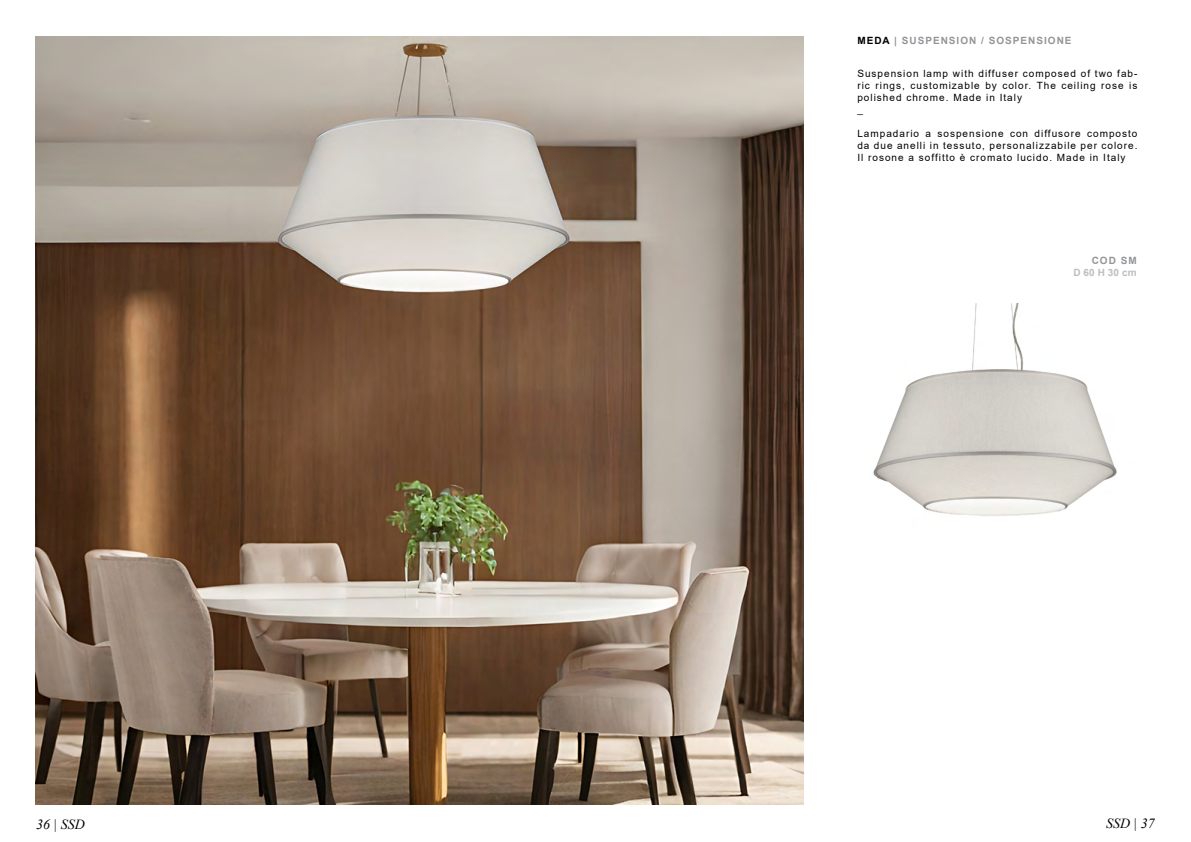
<style>
.page{position:relative;width:1191px;height:842px;background:#fff}
.page>*{position:absolute;margin:0;border:0;box-sizing:border-box;transform-origin:0 0}
.t1{font:italic 14px "Times New Roman";color:#000}
.t2{font:10px/12px "Arial";letter-spacing:.1em;color:#000}
.t3{font:700 10px "Arial";letter-spacing:.1em;color:#939598}
.t4{font:700 10px "Arial";color:#bcbec0}
.s1{color:#000}
</style>
<div class="page">
<img style="left:36px;top:37px;width:768px;height:767px">
<img style="left:873px;top:303px;width:244px;height:213px">
<p class="t3" style="left:857px;top:33px;width:216px"><span class="s1">MEDA</span> | SUSPENSION / SOSPENSIONE</p>
<p class="t2" style="left:857px;top:67px;width:282px">Suspension lamp with diffuser composed of two fab&shy;ric rings, customizable by color. The ceiling rose is polished chrome. Made in Italy<br>_</p>
<p class="t2" style="left:857px;top:127px;width:282px;text-align:justify">Lampadario a sospensione con diffusore composto da due anelli in tessuto, personalizzabile per colore.<br>Il rosone a soffitto è cromato lucido. Made in Italy</p>
<p class="t3" style="left:1091px;top:253px;width:46px">COD SM</p>
<p class="t4" style="left:1073px;top:265px;width:65px">D 60 H 30 cm</p>
<h1 class="t1" style="left:36px;top:814px;width:50px">36 | SSD</h1>
<h1 class="t1" style="left:1106px;top:813px;width:50px">SSD | 37</h1>
</div>
